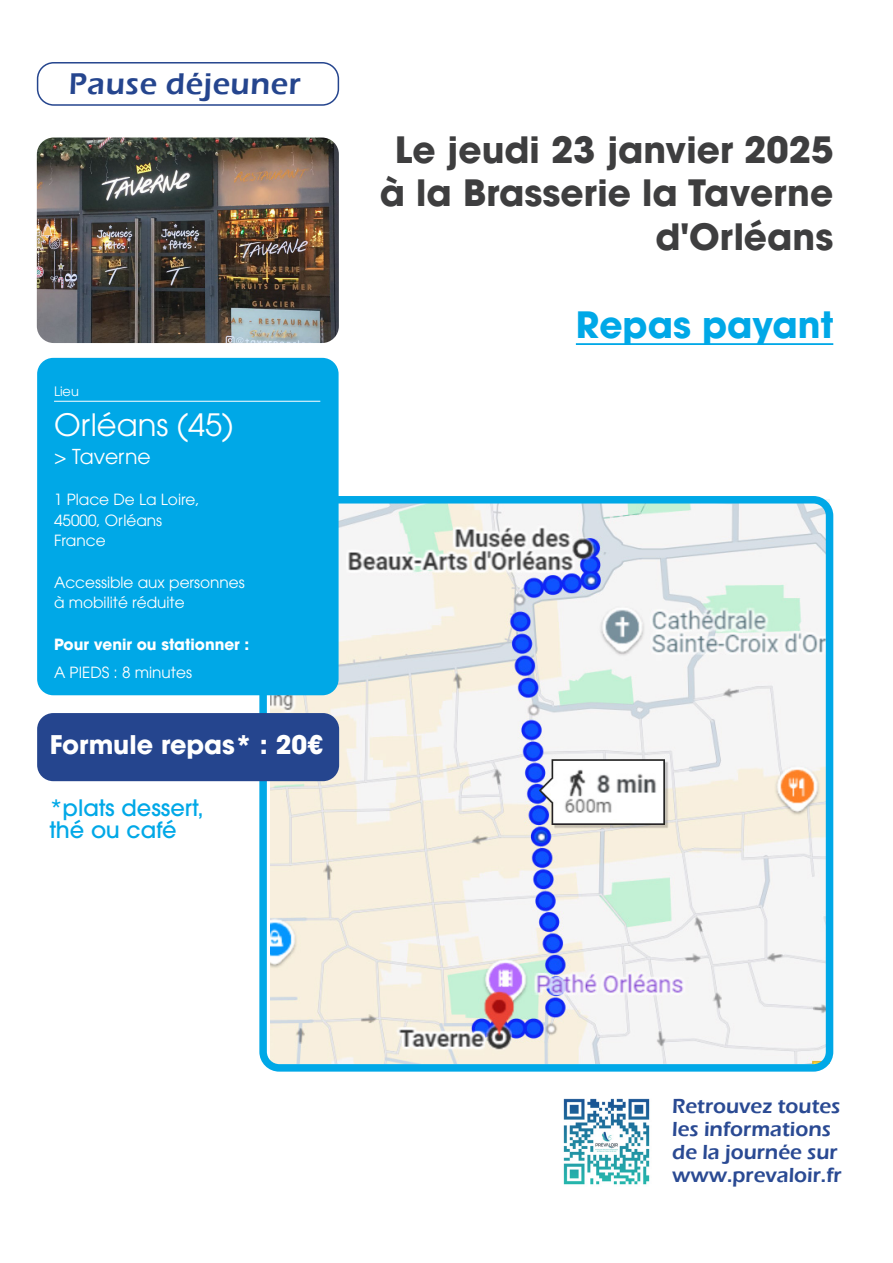
<style>
.page{position:relative;width:893px;height:1263px;background:#fff}
.page>*{position:absolute;margin:0;border:0;box-sizing:border-box;transform-origin:0 0}
.texte{font:700 36px/43.2px "ITC Avant Garde Std";color:#3e3e3f;text-align:center}
.texte-2{font:700 36px "ITC Avant Garde Std";color:#00a8e7}
.texte-3{font:600 30.9px "Eras ITC";letter-spacing:.02em;color:#25458e}
.texte-4{font:30.6px "ITC Avant Garde Std";color:#fff}
.texte-5{font:700 25.5px "ITC Avant Garde Std";color:#fff}
.texte-6{font:500 22.5px/22.5px "ITC Avant Garde Std";color:#00a8e7}
.texte-7{font:600 21px/23.2px "Eras ITC";color:#2a4a93}
.texte-8{font:20.4px "ITC Avant Garde Std";color:#fff}
.texte-9{font:15.3px/20.7px "ITC Avant Garde Std";color:#fff}
.texte-10{font:700 15.3px "ITC Avant Garde Std";color:#fff}
.formation{font:12.9px "ITC Avant Garde Std";color:#fff}
</style>
<div class="page">
<img style="left:270px;top:505px;width:554px;height:557px">
<div style="left:259px;top:496px;width:574px;height:575px;border:8px solid #00a8e7;border-radius:16px"></div>
<img style="left:563px;top:1098px;width:87px;height:87px">
<hr style="left:576px;top:343px;width:257px;height:2px;background:#00a8e7">
<div style="left:37px;top:358px;width:302px;height:337px;background:#00a8e7;border-radius:16px"></div>
<hr style="left:54px;top:401px;width:266px;height:1px;background:#fff">
<img style="left:37px;top:138px;width:302px;height:205px">
<div style="left:37px;top:62px;width:302px;height:44px;border:2px solid #25458e;border-radius:16px"></div>
<div style="left:37px;top:713px;width:302px;height:68px;background:#25458e;border-radius:16px"></div>
<p class="texte-3" style="left:69px;top:66px;width:233px">Pause déjeuner</p>
<p class="formation" style="left:54px;top:383px;width:26px">Lieu</p>
<p class="texte-4" style="left:54px;top:405px;width:181px">Orléans (45)</p>
<p class="texte-8" style="left:54px;top:443px;width:98px">&gt; Taverne</p>
<p class="texte-9" style="left:54px;top:489px;width:147px">1 Place De La Loire,</p>
<p class="texte-9" style="left:54px;top:509px;width:110px">45000, Orléans</p>
<p class="texte-9" style="left:54px;top:530px;width:53px">France</p>
<p class="texte-9" style="left:54px;top:572px;width:192px">Accessible aux personnes à mobilité réduite</p>
<p class="texte-10" style="left:54px;top:634px;width:197px">Pour venir ou stationner :</p>
<p class="texte-9" style="left:54px;top:662px;width:140px">A PIEDS : 8 minutes</p>
<p class="texte-5" style="left:50px;top:728px;width:275px">Formule repas* : 20€</p>
<p class="texte-6" style="left:50px;top:796px;width:156px">*plats dessert, thé ou café</p>
<p class="texte" style="left:380px;top:128px;width:455px">Le jeudi 23 janvier 2025 à la Brasserie la Taverne</p>
<p class="texte" style="left:655px;top:214px;width:179px">d'Orléans</p>
<p class="texte-2" style="left:576px;top:300px;width:259px">Repas payant</p>
<p class="texte-7" style="left:672px;top:1094px;width:171px">Retrouvez toutes les informations de la journée sur www.prevaloir.fr</p>
</div>
